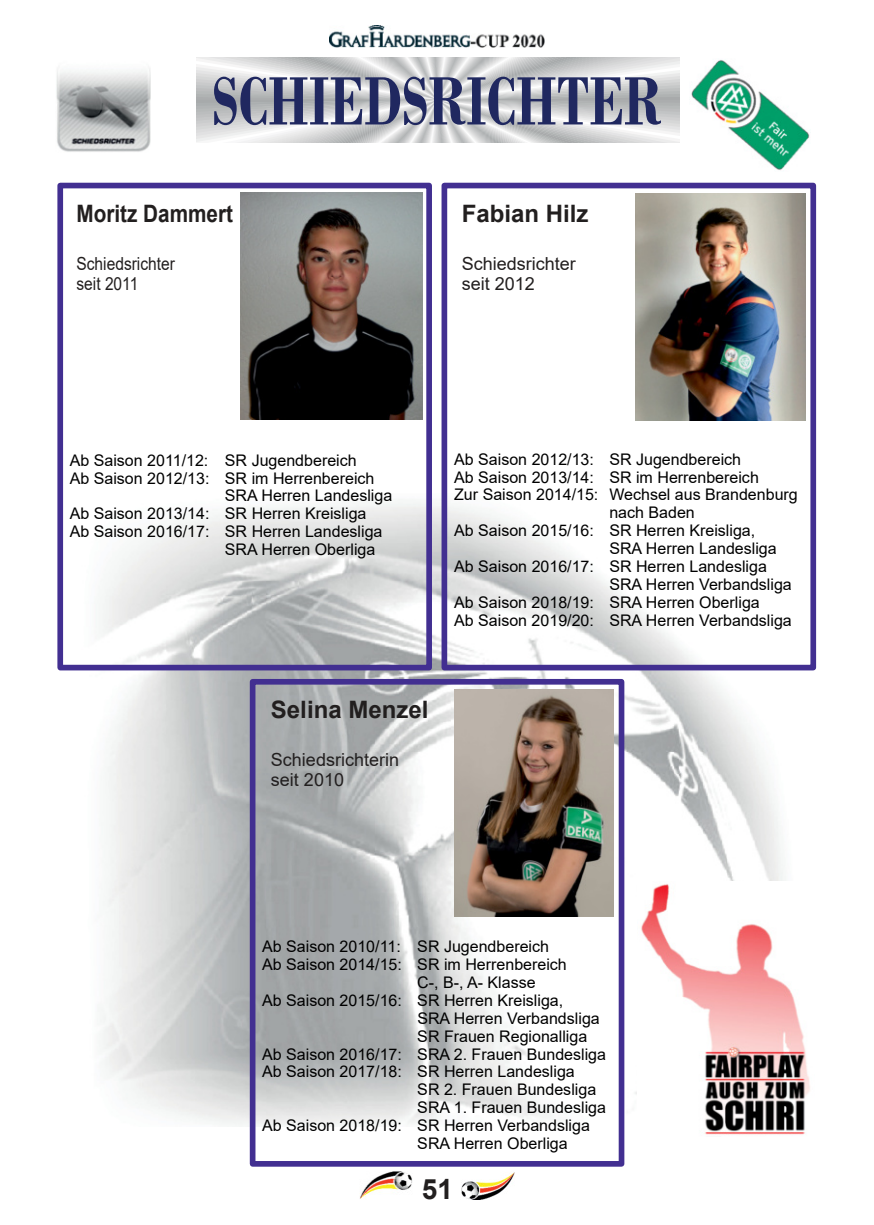
<style>
.page{position:relative;width:874px;height:1225px;background:#fff}
.page>*{position:absolute;margin:0;border:0;box-sizing:border-box;transform-origin:0 0}
.t1{font:700 72px "Bodoni";color:#202860;scale:.75 1}
.t2{font:700 28px "Arial";color:#221f1f}
.t3{font:700 24px "Arial";color:#221f1f}
.t4{font:700 24px "Arial";color:#221f1f;scale:.86 1}
.t5{font:18px/20.2px "Arial";color:#221f1f}
.t6{font:18px/20.2px "Arial";color:#221f1f;scale:.86 1}
.t7{font:16px "Arial";color:#000}
</style>
<div class="page">
<img style="left:360px;top:1171px;width:52px;height:28px">
<img style="left:461px;top:1172px;width:53px;height:28px">
<img style="left:329px;top:26px;width:215px;height:22px">
<img style="left:56px;top:68px;width:94px;height:84px">
<svg style="left:196px;top:57px;width:482px;height:85px"></svg>
<img style="left:59px;top:373px;width:758px;height:753px">
<img style="left:637px;top:881px;width:177px;height:254px">
<div style="left:57px;top:183px;width:375px;height:487px;border:6px solid #422f91"></div>
<div style="left:441px;top:183px;width:374px;height:487px;border:6px solid #422f91"></div>
<div style="left:250px;top:679px;width:374px;height:487px;border:6px solid #422f91"></div>
<img style="left:454px;top:690px;width:159px;height:226px">
<img style="left:635px;top:194px;width:170px;height:226px">
<img style="left:240px;top:193px;width:182px;height:226px">
<img style="left:691px;top:60px;width:119px;height:110px">
<h1 class="t1" style="left:212px;top:58px;width:601px">SCHIEDSRICHTER</h1>
<h3 class="t4" style="left:76px;top:196px;width:183px">Moritz Dammert</h3>
<p class="t6" style="left:76px;top:253px;width:116px">Schiedsrichter seit 2011</p>
<h3 class="t3" style="left:461px;top:196px;width:128px">Fabian Hilz</h3>
<p class="t5" style="left:461px;top:253px;width:116px">Schiedsrichter seit 2012</p>
<p class="t7" style="left:70px;top:449px;width:288px">Ab Saison 2011/12: SR Jugendbereich</p>
<p class="t7" style="left:70px;top:467px;width:306px">Ab Saison 2012/13: SR im Herrenbereich</p>
<p class="t7" style="left:225px;top:485px;width:169px">SRA Herren Landesliga</p>
<p class="t7" style="left:70px;top:502px;width:298px">Ab Saison 2013/14: SR Herren Kreisliga</p>
<p class="t7" style="left:70px;top:520px;width:314px">Ab Saison 2016/17: SR Herren Landesliga</p>
<p class="t7" style="left:225px;top:538px;width:152px">SRA Herren Oberliga</p>
<p class="t7" style="left:454px;top:448px;width:288px">Ab Saison 2012/13: SR Jugendbereich</p>
<p class="t7" style="left:454px;top:466px;width:306px">Ab Saison 2013/14: SR im Herrenbereich</p>
<p class="t7" style="left:454px;top:484px;width:345px">Zur Saison 2014/15: Wechsel aus Brandenburg</p>
<p class="t7" style="left:609px;top:502px;width:87px">nach Baden</p>
<p class="t7" style="left:454px;top:519px;width:302px">Ab Saison 2015/16: SR Herren Kreisliga,</p>
<p class="t7" style="left:609px;top:537px;width:169px">SRA Herren Landesliga</p>
<p class="t7" style="left:454px;top:555px;width:314px">Ab Saison 2016/17: SR Herren Landesliga</p>
<p class="t7" style="left:609px;top:573px;width:184px">SRA Herren Verbandsliga</p>
<p class="t7" style="left:454px;top:591px;width:307px">Ab Saison 2018/19: SRA Herren Oberliga</p>
<p class="t7" style="left:454px;top:609px;width:339px">Ab Saison 2019/20: SRA Herren Verbandsliga</p>
<h3 class="t3" style="left:271px;top:692px;width:159px">Selina Menzel</h3>
<p class="t5" style="left:271px;top:749px;width:130px">Schiedsrichterin seit 2010</p>
<p class="t7" style="left:262px;top:935px;width:288px">Ab Saison 2010/11: SR Jugendbereich</p>
<p class="t7" style="left:262px;top:953px;width:306px">Ab Saison 2014/15: SR im Herrenbereich</p>
<p class="t7" style="left:417px;top:971px;width:120px">C-, B-, A- Klasse</p>
<p class="t7" style="left:262px;top:989px;width:302px">Ab Saison 2015/16: SR Herren Kreisliga,</p>
<p class="t7" style="left:417px;top:1007px;width:184px">SRA Herren Verbandsliga</p>
<p class="t7" style="left:417px;top:1025px;width:171px">SR Frauen Regionalliga</p>
<p class="t7" style="left:262px;top:1043px;width:345px">Ab Saison 2016/17: SRA 2. Frauen Bundesliga</p>
<p class="t7" style="left:262px;top:1060px;width:314px">Ab Saison 2017/18: SR Herren Landesliga</p>
<p class="t7" style="left:417px;top:1078px;width:180px">SR 2. Frauen Bundesliga</p>
<p class="t7" style="left:417px;top:1096px;width:190px">SRA 1. Frauen Bundesliga</p>
<p class="t7" style="left:262px;top:1114px;width:329px">Ab Saison 2018/19: SR Herren Verbandsliga</p>
<p class="t7" style="left:417px;top:1132px;width:152px">SRA Herren Oberliga</p>
<h2 class="t2" style="left:422px;top:1169px;width:33px">51</h2>
</div>
